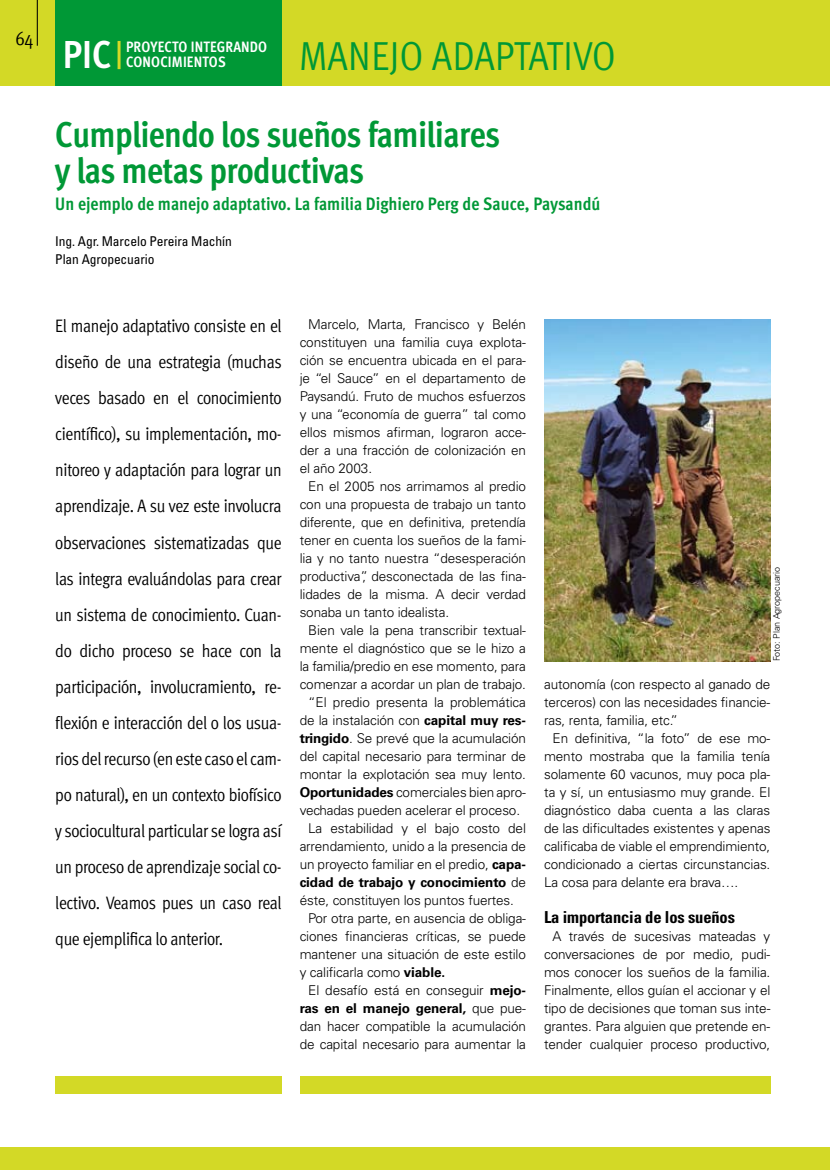
<style>
.page{position:relative;width:830px;height:1170px;background:#fff}
.page>*{position:absolute;margin:0;border:0;box-sizing:border-box;transform-origin:0 0}
.t1{font:40.5px "Meta Cond";letter-spacing:.015em;color:#009836}
.t2{font:700 39px "Meta Cond";color:#fff}
.t3{font:700 36px/36px "Meta Cond";letter-spacing:-.02em;color:#009836}
.t4{font:19.5px "Meta Cond";color:#000}
.t5{font:18px/36px "Meta Cond";letter-spacing:-.02em;color:#000;text-align:justify}
.t6{font:700 18px "Meta Cond";color:#009836}
.t7{font:700 condensed 16.5px "Univers LT Std";letter-spacing:-.01em;color:#000}
.t8{font:700 15px "Meta Cond";letter-spacing:.01em;color:#fff}
.t9{font:300 13.5px/18px "Univers LT Std";letter-spacing:-.01em;color:#000;text-align:justify}
.t10{font:700 13.5px "Univers LT Std";letter-spacing:-.01em;color:#000}
.t11{font:condensed 13.5px/18px "Univers LT Std";letter-spacing:-.01em;color:#000}
.t12{font:300 9px "Univers LT Std";color:#000}
.s1{font-weight:700}
.s2{font-weight:300}
</style>
<div class="page">
<div style="left:0;top:0;width:829px;height:85px;background:#d3d926"></div>
<div style="left:0;top:1147px;width:829px;height:22px;background:#d3d926"></div>
<div style="left:55px;top:0;width:226px;height:85px;background:#009836"></div>
<hr style="left:37px;top:0;width:1px;height:46px;background:#000">
<hr style="left:117px;top:41px;width:3px;height:28px;background:#d3d926">
<div style="left:55px;top:1075px;width:226px;height:18px;background:#d3d926"></div>
<div style="left:299px;top:1075px;width:471px;height:18px;background:#d3d926"></div>
<img style="left:544px;top:319px;width:226px;height:342px">
<h3 class="t4" style="left:16px;top:28px;width:19px">64</h3>
<p class="t8" style="left:126px;top:38px;width:143px">PROYECTO INTEGRANDO</p>
<h2 class="t2" style="left:63px;top:32px;width:50px">PIC</h2>
<p class="t8" style="left:126px;top:53px;width:101px">CONOCIMIENTOS</p>
<h1 class="t1" style="left:299px;top:33px;width:318px">MANEJO ADAPTATIVO</h1>
<h3 class="t3" style="left:55px;top:116px;width:446px">Cumpliendo los sueños familiares y las metas productivas</h3>
<h3 class="t6" style="left:55px;top:193px;width:546px">Un ejemplo de manejo adaptativo. La familia Dighiero Perg de Sauce, Paysandú</h3>
<p class="t11" style="left:55px;top:232px;width:178px">Ing. Agr. Marcelo Pereira Machín<br>Plan Agropecuario</p>
<p class="t5" style="left:55px;top:308px;width:228px">El manejo adaptativo consiste en el diseño de una estrategia (muchas veces basado en el conocimiento científico), su implementación, mo&shy;nitoreo y adaptación para lograr un aprendizaje. A su vez este involucra observaciones sistematizadas que las integra evaluándolas para crear un sistema de conocimiento. Cuan&shy;do dicho proceso se hace con la participación, involucramiento, re&shy;flexión e interacción del o los usua&shy;rios delrecurso (en este caso elcam&shy;po natural), en un contexto biofísico y sociocultural particular se logra así un proceso de aprendizaje social co&shy;lectivo. Veamos pues un caso real que ejemplifica lo anterior.</p>
<p class="t9" style="left:299px;top:315px;width:228px;text-indent:9px">Marcelo, Marta, Francisco y Belén constituyen una familia cuya explota&shy;ción se encuentra ubicada en el para&shy;je “el Sauce” en el departamento de Paysandú. Fruto de muchos esfuerzos y una “economía de guerra” tal como ellos mismos afirman, lograron acce&shy;der a una fracción de colonización en el año 2003.</p>
<p class="t9" style="left:299px;top:477px;width:228px;text-indent:9px">En el 2005 nos arrimamos al predio con una propuesta de trabajo un tanto diferente, que en definitiva, pretendía tener en cuenta los sueños de la fami&shy;lia y no tanto nuestra “desesperación productiva”, desconectada de las fina&shy;lidades de la misma. A decir verdad sonaba un tanto idealista.</p>
<p class="t9" style="left:308px;top:621px;width:219px">Bien vale la pena transcribir textual-</p>
<p class="t9" style="left:299px;top:639px;width:228px">mente el diagnóstico que se le hizo a</p>
<p class="t9" style="left:299px;top:657px;width:228px">la familia/predio en ese momento, para</p>
<p class="t9" style="left:299px;top:675px;width:228px">comenzar a acordar un plan de trabajo.</p>
<p class="t9" style="left:308px;top:693px;width:219px">“El predio presenta la problemática</p>
<p class="t9" style="left:299px;top:711px;width:228px">de la instalación con <span class="s1">capital muy res-</span></p>
<p class="t9" style="left:299px;top:729px;width:228px"><span class="s1">tringido</span>. Se prevé que la acumulación</p>
<p class="t9" style="left:299px;top:747px;width:228px">del capital necesario para terminar de</p>
<p class="t9" style="left:299px;top:765px;width:228px">montar la explotación sea muy lento.</p>
<p class="t9" style="left:299px;top:783px;width:228px"><span class="s1">Oportunidades</span> comerciales bien apro-</p>
<p class="t9" style="left:299px;top:801px;width:222px">vechadas pueden acelerar el proceso.</p>
<p class="t9" style="left:308px;top:819px;width:219px">La estabilidad y el bajo costo del</p>
<p class="t9" style="left:299px;top:837px;width:228px">arrendamiento, unido a la presencia de</p>
<p class="t9" style="left:299px;top:855px;width:228px">un proyecto familiar en el predio, <span class="s1">capa-</span></p>
<p class="t10" style="left:299px;top:874px;width:228px">cidad de trabajo y conocimiento <span class="s2">de</span></p>
<p class="t9" style="left:299px;top:891px;width:216px">éste, constituyen los puntos fuertes.</p>
<p class="t9" style="left:308px;top:909px;width:219px">Por otra parte, en ausencia de obliga-</p>
<p class="t9" style="left:299px;top:927px;width:228px">ciones financieras críticas, se puede</p>
<p class="t9" style="left:299px;top:945px;width:228px">mantener una situación de este estilo</p>
<p class="t9" style="left:299px;top:963px;width:147px">y calificarla como <span class="s1">viable.</span></p>
<p class="t9" style="left:308px;top:981px;width:219px">El desafío está en conseguir <span class="s1">mejo-</span></p>
<p class="t10" style="left:299px;top:1000px;width:228px">ras en el manejo general, <span class="s2">que pue-</span></p>
<p class="t9" style="left:299px;top:1017px;width:228px">dan hacer compatible la acumulación</p>
<p class="t9" style="left:299px;top:1035px;width:228px">de capital necesario para aumentar la</p>
<p class="t12" style="left:771px;top:661px;width:96px;rotate:-90deg">Foto: Plan Agropecuario</p>
<p class="t9" style="left:543px;top:675px;width:228px">autonomía (con respecto al ganado de terceros) con las necesidades financie&shy;ras, renta, familia, etc.”</p>
<p class="t9" style="left:543px;top:729px;width:228px;text-indent:9px">En definitiva, “la foto” de ese mo&shy;mento mostraba que la familia tenía solamente 60 vacunos, muy poca pla&shy;ta y sí, un entusiasmo muy grande. El diagnóstico daba cuenta a las claras de las dificultades existentes y apenas calificaba de viable el emprendimiento, condicionado a ciertas circunstancias.<br>La cosa para delante era brava….</p>
<p class="t7" style="left:543px;top:907px;width:192px">La importancia de los sueños</p>
<p class="t9" style="left:543px;top:927px;width:228px;text-indent:9px">A través de sucesivas mateadas y conversaciones de por medio, pudi&shy;mos conocer los sueños de la familia.<br>Finalmente, ellos guían el accionar y el tipo de decisiones que toman sus inte&shy;grantes. Para alguien que pretende en&shy;tender cualquier proceso productivo,</p>
</div>
